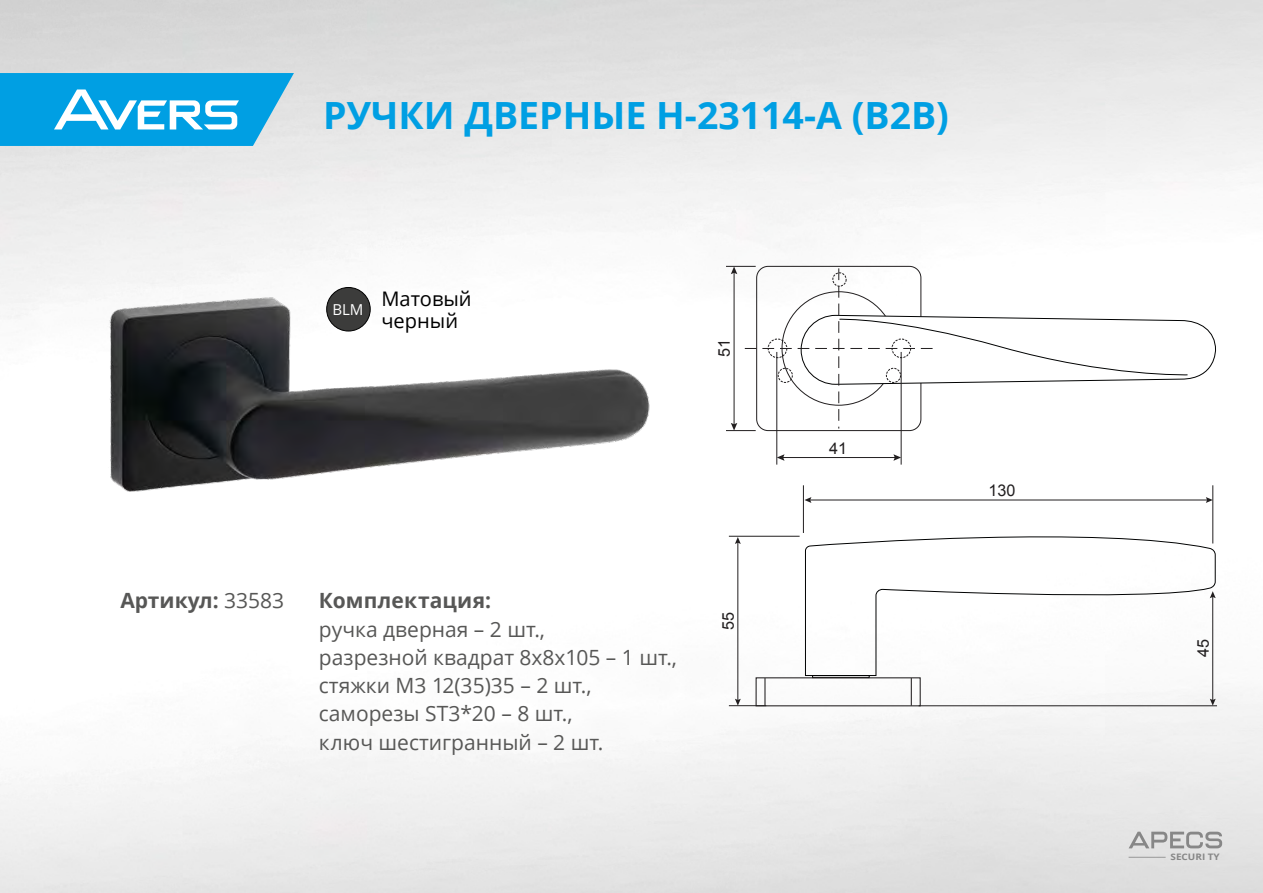
<style>
.page{position:relative;width:1263px;height:893px;background:#fff}
.page>*{position:absolute;margin:0;border:0;box-sizing:border-box;transform-origin:0 0}
.t1{font:700 37.5px "Open Sans";color:#009fe3}
.t2{font:21px/28.2px "Open Sans";color:#575756}
.t3{font:700 21px "Open Sans";letter-spacing:.005em;color:#575756}
.t4{font:20.1px/21.9px "Open Sans";color:#000}
.t5{font:16.2px "Arial";color:#221f20}
.t6{font:15px "Open Sans";color:#fff}
.t7{font:700 9px "Open Sans";color:#878787;scale:1.11 1}
.s1{font-weight:400}
</style>
<div class="page">
<svg style="left:0;top:73px;width:294px;height:73px;background:#30afe6"></svg>
<svg style="left:1128px;top:832px;width:94px;height:16px;background:#bcbcbc"></svg>
<hr style="left:1128px;top:857px;width:37px;height:1px;background:#878787">
<img style="left:88px;top:283px;width:562px;height:209px">
<div style="left:327px;top:287px;width:43px;height:44px;background:#3c3c3b;border-radius:50%"></div>
<div style="left:326px;top:287px;width:45px;height:44px;border:1px solid #000;border-radius:50%"></div>
<div style="left:756px;top:266px;width:165px;height:165px;border:1px solid #221f20;border-radius:11px"></div>
<hr style="left:726px;top:430px;width:30px;height:1px;background:#221f20">
<hr style="left:726px;top:266px;width:30px;height:1px;background:#221f20">
<hr style="left:734px;top:272px;width:1px;height:153px;background:#221f20">
<svg style="left:731px;top:423px;width:6px;height:8px"></svg>
<svg style="left:731px;top:266px;width:6px;height:8px"></svg>
<svg style="left:745px;top:268px;width:471px;height:161px"></svg>
<hr style="left:803px;top:485px;width:1px;height:48px;background:#221f20">
<hr style="left:1212px;top:485px;width:1px;height:58px;background:#221f20">
<hr style="left:809px;top:500px;width:399px;height:1px;background:#221f20">
<svg style="left:1206px;top:497px;width:7px;height:6px"></svg>
<svg style="left:804px;top:497px;width:7px;height:6px"></svg>
<hr style="left:729px;top:705px;width:37px;height:1px;background:#221f20">
<hr style="left:729px;top:536px;width:71px;height:1px;background:#221f20">
<hr style="left:737px;top:542px;width:1px;height:159px;background:#221f20">
<svg style="left:735px;top:699px;width:6px;height:7px"></svg>
<svg style="left:735px;top:537px;width:6px;height:7px"></svg>
<hr style="left:919px;top:705px;width:298px;height:1px;background:#221f20">
<hr style="left:1212px;top:596px;width:1px;height:105px;background:#221f20">
<svg style="left:1210px;top:699px;width:6px;height:7px"></svg>
<svg style="left:805px;top:526px;width:411px;height:150px"></svg>
<hr style="left:776px;top:352px;width:1px;height:113px;background:#221f20">
<hr style="left:901px;top:352px;width:1px;height:113px;background:#221f20">
<hr style="left:782px;top:457px;width:114px;height:1px;background:#221f20">
<svg style="left:893px;top:454px;width:8px;height:7px"></svg>
<svg style="left:777px;top:454px;width:7px;height:7px"></svg>
<div style="left:812px;top:675px;width:58px;height:3px;border:1px solid #010202"></div>
<svg style="left:764px;top:678px;width:1px;height:27px"></svg>
<svg style="left:911px;top:678px;width:1px;height:28px"></svg>
<h1 class="t1" style="left:323px;top:89px;width:627px">РУЧКИ ДВЕРНЫЕ H-23114-A (B2B)</h1>
<p class="t6" style="left:332px;top:299px;width:33px">BLM</p>
<p class="t4" style="left:381px;top:287px;width:92px">Матовый черный</p>
<p class="t5" style="left:713px;top:357px;width:19px;rotate:-90deg">51</p>
<p class="t3" style="left:120px;top:586px;width:165px">Артикул: <span class="s1">33583</span></p>
<p class="t3" style="left:319px;top:586px;width:174px">Комплектация:</p>
<p class="t2" style="left:319px;top:614px;width:360px">ручка дверная – 2 шт.,<br>разрезной квадрат 8х8х105 – 1 шт., стяжки М3 12(35)35 – 2 шт., саморезы ST3*20 – 8 шт.,<br>ключ шестигранный – 2 шт.</p>
<p class="t5" style="left:717px;top:629px;width:19px;rotate:-90deg">55</p>
<p class="t5" style="left:829px;top:437px;width:19px">41</p>
<p class="t5" style="left:988px;top:479px;width:28px">130</p>
<p class="t5" style="left:1192px;top:657px;width:19px;rotate:-90deg">45</p>
<p class="t7" style="left:1170px;top:850px;width:46px">SECURI TY</p>
</div>
